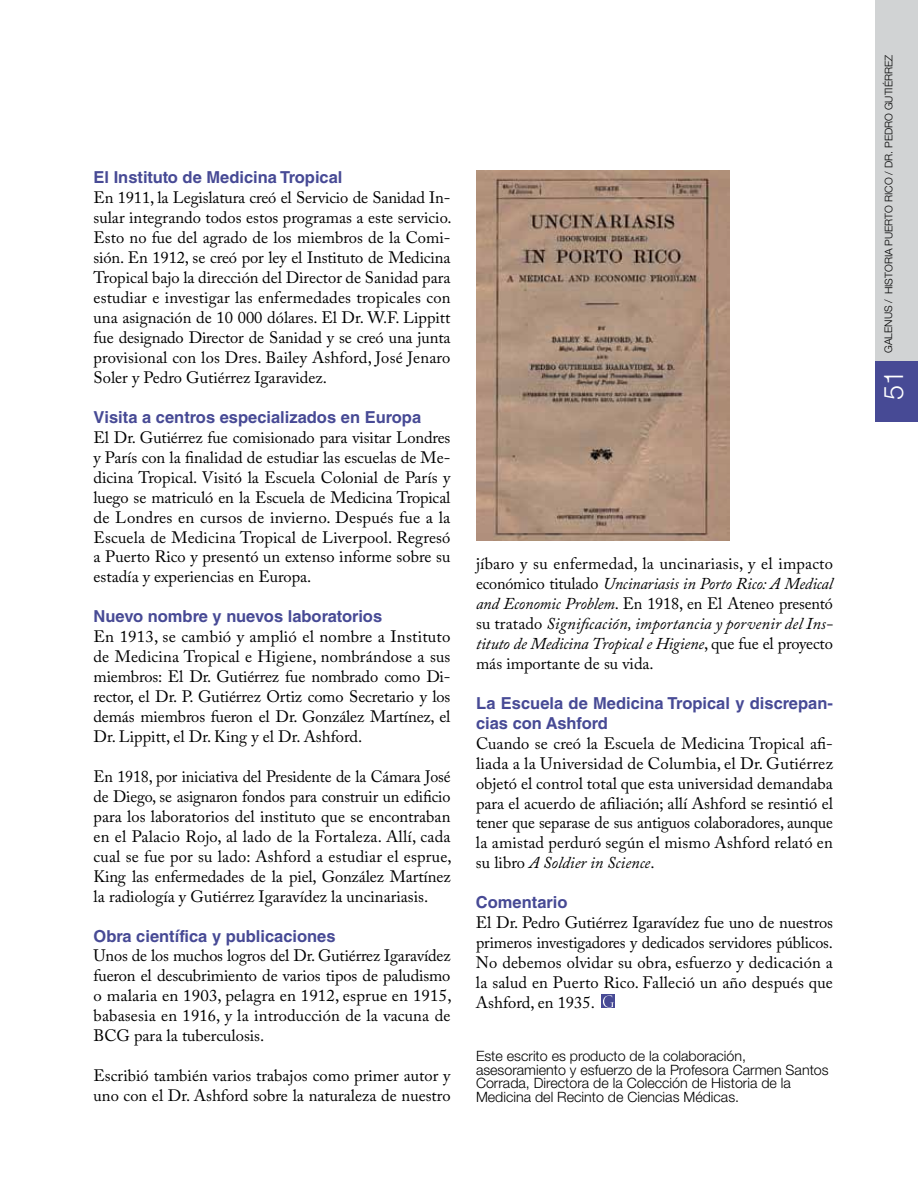
<style>
.page{position:relative;width:918px;height:1188px;background:#fff}
.page>*{position:absolute;margin:0;border:0;box-sizing:border-box;transform-origin:0 0}
.t1{font:300 27px "Helvetica Neue";color:#fff}
.t2{font:16.5px/20px "Adobe Caslon Pro";color:#000;text-align:justify}
.t3{font:700 16.5px/20px "Helvetica LT Std";color:#474a95}
.t4{font:300 14.25px/13.5px "Helvetica Neue";color:#000}
.t5{font:300 10.5px "Helvetica Neue";color:#000}
.s1{font-style:italic}
</style>
<div class="page">
<div style="left:602px;top:995px;width:13px;height:13px;background:#474a95"></div>
<svg style="left:603px;top:995px;width:11px;height:12px"></svg>
<img style="left:476px;top:170px;width:253px;height:370px">
<div style="left:875px;top:0;width:43px;height:412px;background:#d1d3d4"></div>
<div style="left:875px;top:361px;width:43px;height:61px;background:#474a95"></div>
<p class="t3" style="left:94px;top:167px;width:251px">El Instituto de Medicina Tropical</p>
<p class="t2" style="left:94px;top:188px;width:360px">En 1911, la Legislatura creó el Servicio de Sanidad In&shy;sular integrando todos estos programas a este servicio.<br>Esto no fue del agrado de los miembros de la Comi&shy;sión. En 1912, se creó por ley el Instituto de Medicina Tropical bajo la dirección del Director de Sanidad para estudiar e investigar las enfermedades tropicales con una asignación de 10 000 dólares. El Dr. W.F. Lippitt fue designado Director de Sanidad y se creó una junta provisional con los Dres. Bailey Ashford, José Jenaro Soler y Pedro Gutiérrez Igaravidez.</p>
<p class="t3" style="left:94px;top:407px;width:329px">Visita a centros especializados en Europa</p>
<p class="t2" style="left:94px;top:427px;width:358px">El Dr. Gutiérrez fue comisionado para visitar Londres y París con la finalidad de estudiar las escuelas de Me&shy;dicina Tropical. Visitó la Escuela Colonial de París y luego se matriculó en la Escuela de Medicina Tropical de Londres en cursos de invierno. Después fue a la Escuela de Medicina Tropical de Liverpool. Regresó a Puerto Rico y presentó un extenso informe sobre su estadía y experiencias en Europa.</p>
<p class="t3" style="left:94px;top:606px;width:290px">Nuevo nombre y nuevos laboratorios</p>
<p class="t2" style="left:94px;top:627px;width:358px">En 1913, se cambió y amplió el nombre a Instituto de Medicina Tropical e Higiene, nombrándose a sus miembros: El Dr. Gutiérrez fue nombrado como Di&shy;rector, el Dr. P. Gutiérrez Ortiz como Secretario y los demás miembros fueron el Dr. González Martínez, el Dr. Lippitt, el Dr. King y el Dr. Ashford.</p>
<p class="t2" style="left:94px;top:766px;width:360px">En 1918, por iniciativa del Presidente de la Cámara José de Diego, se asignaron fondos para construir un edificio para los laboratorios del instituto que se encontraban en el Palacio Rojo, al lado de la Fortaleza. Allí, cada cual se fue por su lado: Ashford a estudiar el esprue, King las enfermedades de la piel, González Martínez la radiología y Gutiérrez Igaravídez la uncinariasis.</p>
<p class="t3" style="left:94px;top:925px;width:244px">Obra científica y publicaciones</p>
<p class="t2" style="left:94px;top:946px;width:360px">Unos de los muchos logros del Dr. Gutiérrez Igaravídez fueron el descubrimiento de varios tipos de paludismo o malaria en 1903, pelagra en 1912, esprue en 1915, babasesia en 1916, y la introducción de la vacuna de BCG para la tuberculosis.</p>
<p class="t2" style="left:94px;top:1066px;width:359px">Escribió también varios trabajos como primer autor y uno con el Dr. Ashford sobre la naturaleza de nuestro</p>
<p class="t2" style="left:476px;top:553px;width:358px">jíbaro y su enfermedad, la uncinariasis, y el impacto económico titulado <span class="s1">Uncinariasis in Porto Rico: A Medical and Economic Problem</span>. En 1918, en El Ateneo presentó su tratado <span class="s1">Significación, importancia y porvenir del Ins&shy;tituto de Medicina Tropical e Higiene</span>, que fue el proyecto más importante de su vida.</p>
<p class="t3" style="left:476px;top:693px;width:358px">La Escuela de Medicina Tropical y discrepan&shy;cias con Ashford</p>
<p class="t2" style="left:476px;top:733px;width:359px">Cuando se creó la Escuela de Medicina Tropical afi&shy;liada a la Universidad de Columbia, el Dr. Gutiérrez objetó el control total que esta universidad demandaba para el acuerdo de afiliación; allí Ashford se resintió el tener que separase de sus antiguos colaboradores, aunque la amistad perduró según el mismo Ashford relató en su libro <span class="s1">A Soldier in Science</span>.</p>
<p class="t3" style="left:476px;top:892px;width:93px">Comentario</p>
<p class="t2" style="left:476px;top:913px;width:358px">El Dr. Pedro Gutiérrez Igaravídez fue uno de nuestros primeros investigadores y dedicados servidores públicos.<br>No debemos olvidar su obra, esfuerzo y dedicación a la salud en Puerto Rico. Falleció un año después que Ashford, en 1935.</p>
<p class="t4" style="left:476px;top:1049px;width:354px">Este escrito es producto de la colaboración, asesoramiento y esfuerzo de la Profesora Carmen Santos Corrada, Directora de la Colección de Historia de la Medicina del Recinto de Ciencias Médicas.</p>
<p class="t5" style="left:882px;top:353px;width:300px;rotate:-90deg">GALENUS / Historia puerto rico / Dr . Pedro Gutiérrez</p>
<h1 class="t1" style="left:877px;top:400px;width:32px;rotate:-90deg">51</h1>
</div>
